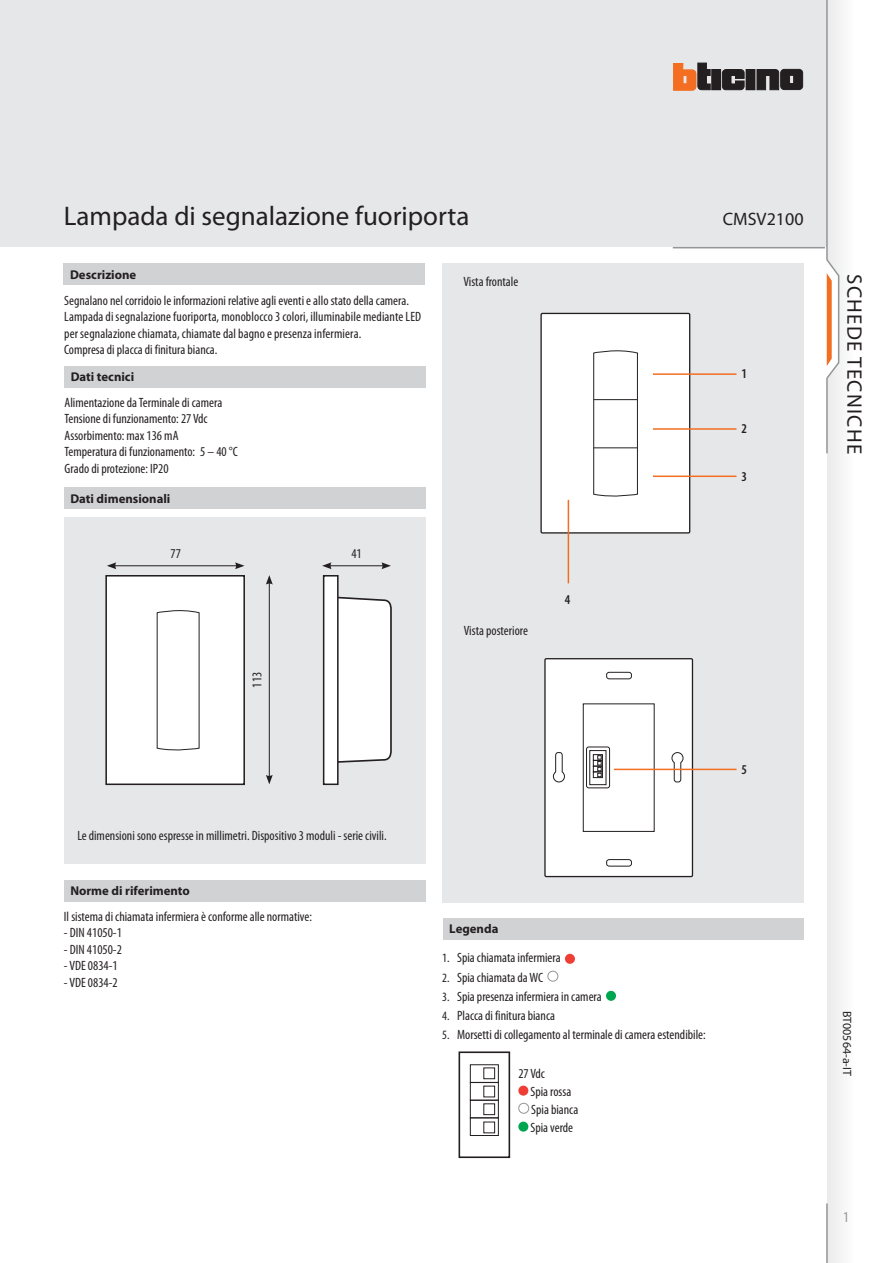
<style>
.page{position:relative;width:893px;height:1263px;background:#fff}
.page>*{position:absolute;margin:0;border:0;box-sizing:border-box;transform-origin:0 0}
.t1{font:27px "Myriad Pro";color:#231f20}
.t2{font:21px "Myriad Pro";letter-spacing:.06em;color:#231f20}
.t3{font:18px "Myriad Pro";color:#231f20}
.t4{font:condensed 15px "Myriad Pro";color:#939598}
.t5{font:condensed 13.5px/16.5px "Myriad Pro";color:#231f20}
.t6{font:600 condensed 13.5px "Myriad Pro";color:#231f20}
.t7{font:700 12.75px "Myriad Pro";color:#231f20}
.t8{font:12px "Myriad Pro";color:#231f20}
.s1{font-size:12.75px}
</style>
<div class="page">
<div style="left:0;top:0;width:826px;height:247px;background:#e6e7e9"></div>
<hr style="left:673px;top:247px;width:152px;height:1px;background:#939598">
<div style="left:712px;top:70px;width:9px;height:20px;background:#231f20"></div>
<div style="left:746px;top:70px;width:9px;height:20px;background:#231f20"></div>
<svg style="left:757px;top:69px;width:46px;height:21px"></svg>
<svg style="left:673px;top:63px;width:37px;height:27px"></svg>
<svg style="left:722px;top:69px;width:22px;height:21px"></svg>
<svg style="left:826px;top:0;width:16px;height:1263px"></svg>
<div style="left:442px;top:264px;width:362px;height:639px;background:#e6e7e9"></div>
<div style="left:541px;top:313px;width:149px;height:220px;background:#fff"></div>
<div style="left:540px;top:313px;width:150px;height:221px;border:1px solid #231f20"></div>
<svg style="left:593px;top:350px;width:45px;height:147px"></svg>
<hr style="left:594px;top:399px;width:43px;height:1px;background:#231f20">
<hr style="left:594px;top:447px;width:43px;height:1px;background:#231f20">
<div style="left:545px;top:659px;width:147px;height:217px;background:#fff"></div>
<div style="left:544px;top:658px;width:149px;height:219px;border:1px solid #231f20"></div>
<div style="left:583px;top:703px;width:71px;height:129px;border:1px solid #231f20"></div>
<div style="left:586px;top:747px;width:24px;height:41px;border:1px solid #231f20;border-radius:2px"></div>
<div style="left:589px;top:750px;width:17px;height:35px;border:1px solid #231f20"></div>
<div style="left:593px;top:754px;width:10px;height:7px;border:1px solid #231f20"></div>
<div style="left:593px;top:760px;width:10px;height:6px;border:1px solid #231f20"></div>
<div style="left:593px;top:766px;width:10px;height:6px;border:1px solid #231f20"></div>
<div style="left:593px;top:771px;width:10px;height:7px;border:1px solid #231f20"></div>
<svg style="left:598px;top:755px;width:3px;height:22px"></svg>
<div style="left:606px;top:672px;width:26px;height:7px;border:1px solid #231f20;border-radius:3px"></div>
<div style="left:606px;top:859px;width:26px;height:7px;border:1px solid #231f20;border-radius:3px"></div>
<svg style="left:553px;top:752px;width:12px;height:30px"></svg>
<svg style="left:672px;top:752px;width:11px;height:30px"></svg>
<div style="left:64px;top:264px;width:361px;height:21px;background:#d1d2d4"></div>
<div style="left:443px;top:918px;width:361px;height:22px;background:#d1d2d4"></div>
<div style="left:565px;top:954px;width:10px;height:10px;background:#ee3e35;border-radius:50%"></div>
<div style="left:547px;top:971px;width:11px;height:10px;border:1px solid #939598;border-radius:50%"></div>
<div style="left:606px;top:991px;width:10px;height:10px;background:#00a54f;border-radius:50%"></div>
<div style="left:64px;top:366px;width:362px;height:21px;background:#d1d2d4"></div>
<hr style="left:614px;top:769px;width:122px;height:1px;background:#f36e21">
<hr style="left:653px;top:428px;width:83px;height:2px;background:#f36e21">
<hr style="left:653px;top:373px;width:83px;height:2px;background:#f36e21">
<hr style="left:653px;top:475px;width:83px;height:2px;background:#f36e21">
<hr style="left:568px;top:500px;width:1px;height:83px;background:#f36e21">
<div style="left:64px;top:488px;width:361px;height:21px;background:#d1d2d4"></div>
<div style="left:64px;top:517px;width:361px;height:346px;background:#e6e7e9"></div>
<div style="left:106px;top:576px;width:138px;height:208px;background:#fff"></div>
<div style="left:105px;top:575px;width:140px;height:210px;border:2px solid #231f20"></div>
<svg style="left:339px;top:596px;width:53px;height:167px;background:#f3f3f3"></svg>
<div style="left:324px;top:576px;width:14px;height:208px;background:#fff"></div>
<div style="left:323px;top:575px;width:16px;height:210px;border:2px solid #231f20"></div>
<svg style="left:156px;top:610px;width:44px;height:141px"></svg>
<hr style="left:269px;top:582px;width:1px;height:195px;background:#231f20">
<svg style="left:266px;top:575px;width:7px;height:10px"></svg>
<svg style="left:266px;top:775px;width:7px;height:9px"></svg>
<hr style="left:114px;top:565px;width:123px;height:1px;background:#231f20">
<svg style="left:235px;top:562px;width:9px;height:7px"></svg>
<svg style="left:107px;top:562px;width:9px;height:7px"></svg>
<hr style="left:329px;top:565px;width:55px;height:1px;background:#231f20">
<svg style="left:381px;top:562px;width:10px;height:7px"></svg>
<svg style="left:322px;top:562px;width:10px;height:7px"></svg>
<div style="left:64px;top:880px;width:361px;height:21px;background:#d1d2d4"></div>
<div style="left:458px;top:1051px;width:52px;height:107px;border:2px solid #231f20"></div>
<div style="left:470px;top:1064px;width:29px;height:19px;border:1px solid #231f20"></div>
<div style="left:470px;top:1082px;width:29px;height:18px;border:1px solid #231f20"></div>
<div style="left:470px;top:1100px;width:29px;height:18px;border:1px solid #231f20"></div>
<div style="left:470px;top:1117px;width:29px;height:19px;border:1px solid #231f20"></div>
<div style="left:483px;top:1067px;width:12px;height:12px;border:1px solid #231f20"></div>
<div style="left:483px;top:1086px;width:12px;height:11px;border:1px solid #231f20"></div>
<div style="left:483px;top:1103px;width:12px;height:12px;border:1px solid #231f20"></div>
<div style="left:483px;top:1121px;width:12px;height:12px;border:1px solid #231f20"></div>
<div style="left:518px;top:1085px;width:10px;height:11px;background:#ee3e35;border-radius:50%"></div>
<div style="left:518px;top:1103px;width:11px;height:11px;border:1px solid #939598;border-radius:50%"></div>
<div style="left:518px;top:1121px;width:10px;height:11px;background:#00a54f;border-radius:50%"></div>
<h1 class="t1" style="left:64px;top:200px;width:407px">Lampada di segnalazione fuoriporta</h1>
<p class="t7" style="left:70px;top:266px;width:68px">Descrizione</p>
<p class="t5" style="left:64px;top:292px;width:358px">Segnalano nel corridoio le informazioni relative agli eventi e allo stato della camera.<br>Lampada di segnalazione fuoriporta, monoblocco 3 colori, illuminabile mediante LED per segnalazione chiamata, chiamate dal bagno e presenza infermiera.<br>Compresa di placca di finitura bianca.</p>
<p class="t5" style="left:463px;top:273px;width:56px">Vista frontale</p>
<p class="t7" style="left:71px;top:368px;width:65px">Dati tecnici</p>
<p class="t5" style="left:65px;top:394px;width:175px">Alimentazione da Terminale di camera<br>Tensione di funzionamento: 27 Vdc<br>Assorbimento: max 136 mA<br>Temperatura di funzionamento: 5 – 40 °C<br>Grado di protezione: IP20</p>
<p class="t7" style="left:70px;top:490px;width:102px">Dati dimensionali</p>
<p class="t5" style="left:170px;top:545px;width:12px">77</p>
<p class="t5" style="left:351px;top:545px;width:12px">41</p>
<p class="t5" style="left:249px;top:687px;width:17px;rotate:-90deg">113</p>
<p class="t5" style="left:464px;top:622px;width:65px">Vista posteriore</p>
<p class="t6" style="left:565px;top:591px;width:7px">4</p>
<h3 class="t3" style="left:723px;top:208px;width:82px">CMSV2100</h3>
<p class="t6" style="left:742px;top:366px;width:7px">1</p>
<p class="t6" style="left:742px;top:420px;width:7px">2</p>
<p class="t6" style="left:742px;top:468px;width:7px">3</p>
<p class="t5" style="left:77px;top:827px;width:311px">Le dimensioni sono espresse in millimetri. Dispositivo 3 moduli - serie civili.</p>
<p class="t7" style="left:70px;top:882px;width:121px">Norme di riferimento</p>
<p class="t5" style="left:64px;top:908px;width:249px">Il sistema di chiamata infermiera è conforme alle normative:</p>
<p class="t5" style="left:64px;top:924px;width:59px">- DIN 41050-1</p>
<p class="t5" style="left:64px;top:941px;width:59px">- DIN 41050-2</p>
<p class="t5" style="left:64px;top:957px;width:55px">- VDE 0834-1</p>
<p class="t5" style="left:64px;top:974px;width:55px">- VDE 0834-2</p>
<p class="t6" style="left:742px;top:761px;width:7px">5</p>
<p class="t7" style="left:449px;top:921px;width:51px">Legenda</p>
<p class="t5" style="left:442px;top:949px;width:120px"><span class="s1">1.</span> Spia chiamata infermiera</p>
<p class="t5" style="left:442px;top:969px;width:102px"><span class="s1">2.</span> Spia chiamata da WC</p>
<p class="t5" style="left:442px;top:988px;width:161px"><span class="s1">3.</span> Spia presenza infermiera in camera</p>
<p class="t5" style="left:442px;top:1007px;width:114px"><span class="s1">4.</span> Placca di finitura bianca</p>
<p class="t5" style="left:442px;top:1026px;width:265px"><span class="s1">5.</span> Morsetti di collegamento al terminale di camera estendibile:</p>
<p class="t5" style="left:530px;top:1064px;width:49px;line-height:18px;text-indent:-12px">27 Vdc<br>Spia rossa<br>Spia bianca<br>Spia verde</p>
<h2 class="t2" style="left:867px;top:274px;width:181px;rotate:90deg">SCHEDE TECNICHE</h2>
<p class="t8" style="left:854px;top:1011px;width:67px;rotate:90deg">BT00564-a-IT</p>
<p class="t4" style="left:843px;top:1208px;width:7px">1</p>
</div>
